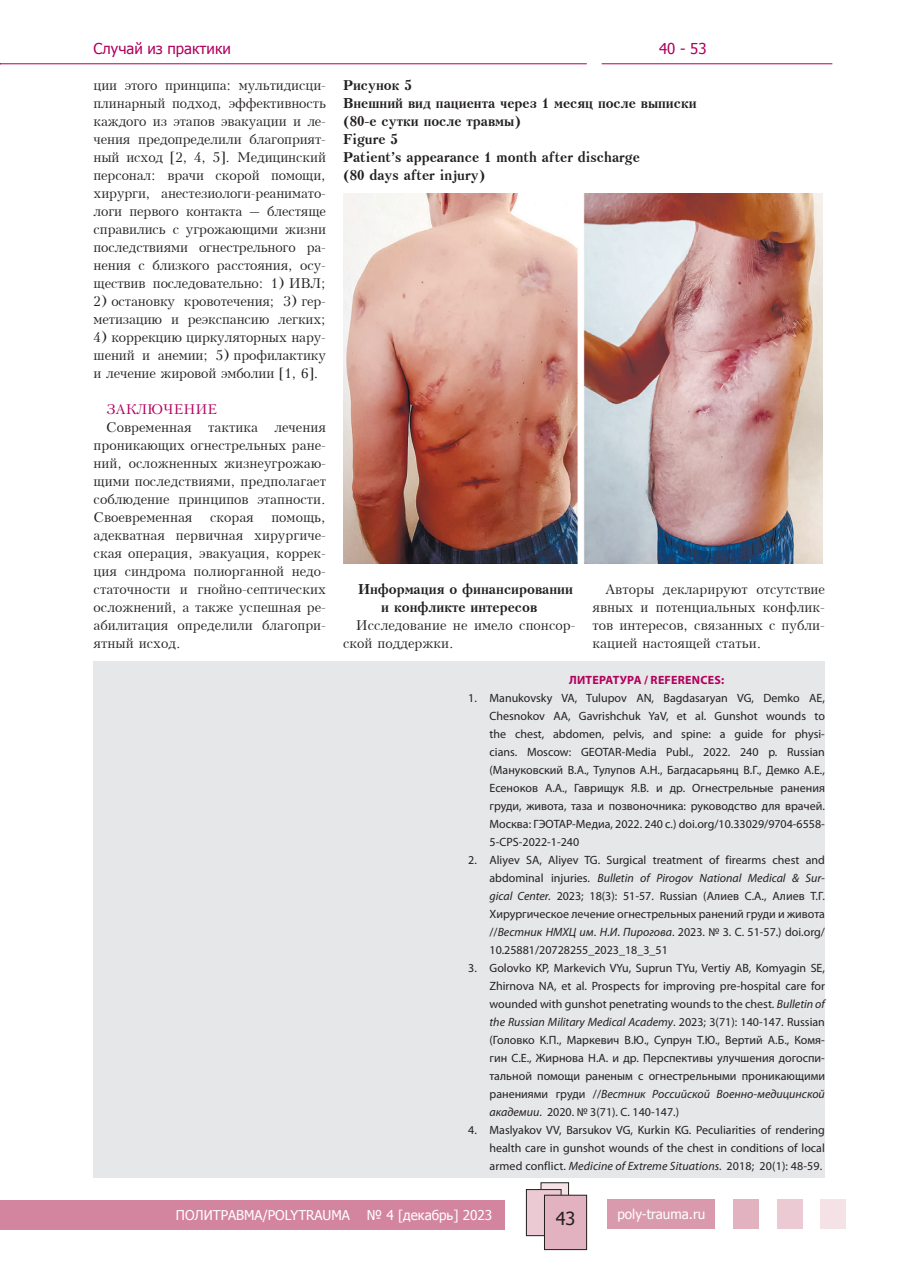
<style>
.page{position:relative;width:910px;height:1280px;background:#fff}
.page>*{position:absolute;margin:0;border:0;box-sizing:border-box;transform-origin:0 0}
.t1{font:18px "Tahoma";color:#231f20}
.t2{font:15px "Tahoma";color:#b1015c}
.t3{font:13.5px/18px "Kudrashov Plain";color:#231f20;text-align:justify}
.t4{font:700 13.5px/18px "Kudrashov";color:#231f20}
.t5{font:13.5px "Tahoma";color:#fff}
.t6{font:13.5px "Kudrashov Plain";color:#b1015c}
.t7{font:12px/18px "Myriad Pro";color:#231f20;text-align:justify}
.t8{font:700 12px "Myriad Pro";letter-spacing:.02em;color:#b1015c}
.s1{font-style:italic}
</style>
<div class="page">
<div style="left:607px;top:1198px;width:107px;height:30px;background:#da9aae"></div>
<div style="left:733px;top:1198px;width:26px;height:30px;background:#e3b2c1"></div>
<div style="left:777px;top:1198px;width:26px;height:30px;background:#eccad4"></div>
<div style="left:821px;top:1198px;width:25px;height:30px;background:#f5e2e7"></div>
<div style="left:0;top:1200px;width:505px;height:29px;background:#d3859f"></div>
<div style="left:541px;top:1183px;width:28px;height:36px;background:#f5e2e7"></div>
<div style="left:541px;top:1182px;width:28px;height:37px;border:1px solid #231f20"></div>
<div style="left:526px;top:1189px;width:35px;height:47px;background:#eccad4"></div>
<div style="left:526px;top:1189px;width:35px;height:47px;border:1px solid #231f20"></div>
<div style="left:544px;top:1195px;width:43px;height:54px;background:#e3b2c1"></div>
<div style="left:544px;top:1195px;width:43px;height:55px;border:1px solid #231f20"></div>
<hr style="left:0;top:63px;width:587px;height:1px;background:#b1015c">
<hr style="left:602px;top:63px;width:230px;height:1px;background:#b1015c">
<img style="left:343px;top:194px;width:480px;height:369px">
<div style="left:94px;top:662px;width:731px;height:516px;background:#e6e7e9"></div>
<p class="t2" style="left:94px;top:38px;width:139px">Случай из практики</p>
<p class="t2" style="left:659px;top:38px;width:49px">40 - 53</p>
<p class="t3" style="left:94px;top:76px;width:234px">ции этого принципа: мультидисци&shy;плинарный подход, эффективность каждого из этапов эвакуации и ле&shy;чения предопределили благоприят&shy;ный исход [2, 4, 5]. Медицинский персонал: врачи скорой помощи, хирурги, анестезиологи-реанимато&shy;логи первого контакта – блестяще справились с угрожающими жизни последствиями огнестрельного ра&shy;нения с близкого расстояния, осу&shy;ществив последовательно: 1) ИВЛ;</p>
<p class="t3" style="left:94px;top:292px;width:234px">2) остановку кровотечения; 3) гер&shy;метизацию и реэкспансию легких;</p>
<p class="t3" style="left:94px;top:328px;width:234px">4) коррекцию циркуляторных нару&shy;шений и анемии; 5) профилактику и лечение жировой эмболии [1, 6].</p>
<p class="t6" style="left:106px;top:401px;width:112px">ЗАКЛЮЧЕНИЕ</p>
<p class="t3" style="left:94px;top:418px;width:234px;text-indent:13px">Современная тактика лечения проникающих огнестрельных ране&shy;ний, осложненных жизнеугрожаю&shy;щими последствиями, предполагает соблюдение принципов этапности.<br>Своевременная</p>
<p class="t4" style="left:343px;top:76px;width:355px">Рисунок 5<br>Внешний вид пациента через 1 месяц после выписки (80-е сутки после травмы)<br>Figure 5<br>Patient's appearance 1 month after discharge<br>(80 days after injury)</p>
<p class="t3" style="left:94px;top:508px;width:234px;text-indent:178px">помощь, адекватная первичная хирургиче&shy;ская операция, эвакуация, коррек&shy;ция синдрома полиорганной недо&shy;статочности и гнойно-септических осложнений, а также успешная ре&shy;абилитация определили благопри&shy;ятный исход.</p>
<p class="t3" style="left:210px;top:508px;width:45px">скорая</p>
<p class="t4" style="left:381px;top:580px;width:193px;text-indent:-23px">Информация о финансировании и конфликте интересов</p>
<p class="t3" style="left:343px;top:616px;width:234px;text-indent:13px">Исследование не имело спонсор&shy;ской поддержки.</p>
<p class="t3" style="left:592px;top:580px;width:234px;text-indent:13px">Авторы декларируют отсутствие явных и потенциальных конфлик&shy;тов интересов, связанных с публи&shy;кацией настоящей статьи.</p>
<p class="t8" style="left:569px;top:672px;width:157px">ЛИТЕРАТУРА / REFERENCES:</p>
<p class="t7" style="left:489px;top:689px;width:337px;text-indent:-21px">1. Manukovsky VA, Tulupov AN, Bagdasaryan VG, Demko AE, Chesnokov AA, Gavrishchuk YaV, et al. Gunshot wounds to the chest, abdomen, pelvis, and spine: a guide for physi&shy;cians. Moscow: GEOTAR-Media Publ., 2022. 240 p. Russian (Мануковский В.А., Тулупов А.Н., Багдасарьянц В.Г., Демко А.Е., Есеноков А.А., Гаврищук Я.В. и др. Огнестрельные ранения груди, живота, таза и позвоночника: руководство для врачей.<br>Москва: ГЭОТАР-Медиа, 2022. 240 с.) doi.org/10.33029/9704-6558- 5-CPS-2022-1-240</p>
<p class="t7" style="left:489px;top:851px;width:337px;text-indent:-21px">2. Aliyev SA, Aliyev TG. Surgical treatment of firearms chest and abdominal injuries. <span class="s1">Bulletin of Pirogov National Medical &amp; Sur&shy;gical Center.</span> 2023; 18(3): 51-57. Russian (Алиев С.А., Алиев Т.Г.<br>Хирургическое лечение огнестрельных ранений груди и живота //<span class="s1">Вестник НМХЦ им</span>. <span class="s1">Н</span>.<span class="s1">И</span>. <span class="s1">Пирогова</span>. 2023. № 3. С. 51-57.) doi.org/ 10.25881/20728255_2023_18_3_51</p>
<p class="t7" style="left:489px;top:959px;width:337px;text-indent:-21px">3. Golovko KP, Markevich VYu, Suprun TYu, Vertiy AB, Komyagin SE, Zhirnova NA, et al. Prospects for improving pre-hospital care for wounded with gunshot penetrating wounds to the chest. <span class="s1">Bulletin of the Russian Military Medical Academy</span>. 2023; 3(71): 140-147. Russian (Головко К.П., Маркевич В.Ю., Супрун Т.Ю., Вертий А.Б., Комя&shy;гин С.Е., Жирнова Н.А. и др. Перспективы улучшения догоспи&shy;тальной помощи раненым с огнестрельными проникающими ранениями груди //<span class="s1">Вестник Российской Военно-медицинской академии</span>. 2020. № 3(71). С. 140-147.)</p>
<p class="t7" style="left:489px;top:1121px;width:337px;text-indent:-21px">4. Maslyakov VV, Barsukov VG, Kurkin KG. Peculiarities of rendering health care in gunshot wounds of the chest in conditions of local armed conflict. <span class="s1">Medicine of Extreme Situations.</span> 2018; 20(1): 48-59.</p>
<p class="t5" style="left:176px;top:1206px;width:176px">ПОЛИТРАВМА/POLYTRAUMA</p>
<p class="t5" style="left:367px;top:1206px;width:127px">№ 4 [декабрь] 2023</p>
<h1 class="t1" style="left:556px;top:1206px;width:21px">43</h1>
<p class="t5" style="left:617px;top:1205px;width:89px">poly-trauma.ru</p>
</div>
